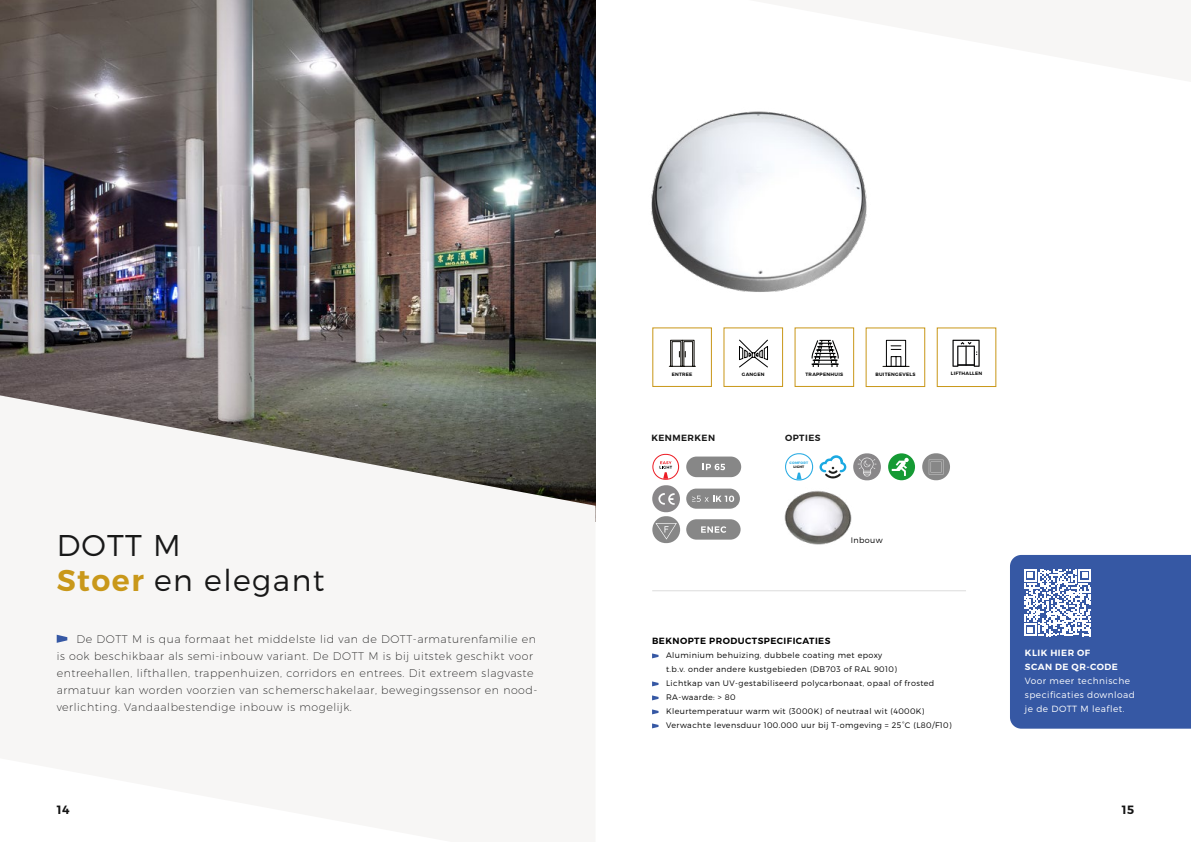
<style>
.page{position:relative;width:1191px;height:842px;background:#fff}
.page>*{position:absolute;margin:0;border:0;box-sizing:border-box;transform-origin:0 0}
.t1{font:30px/35px "Trueno Lt";letter-spacing:.05em;color:#181818}
.t2{font:12px "Trueno S Bd";color:#131313}
.t3{font:11px/17px "Trueno Ult Lt";letter-spacing:.05em;color:#181818}
.t4{font:9px/14px "Trueno Lt";letter-spacing:.05em;color:#fff}
.t5{font:9px "Trueno S Bd";letter-spacing:.05em;color:#000}
.t6{font:9px/14px "Trueno S Bd";letter-spacing:.05em;color:#fff}
.t7{font:9px "Trueno S Bd";letter-spacing:.05em;color:#181818}
.t8{font:8px/14px "Trueno Lt";letter-spacing:.05em;color:#000}
.t9{font:4.7px "Trueno S Bd";letter-spacing:.05em;color:#000}
.t10{font:3.4px "Trueno Bd";letter-spacing:.05em;color:#28abe3}
.t11{font:3.4px "Trueno Bd";letter-spacing:.05em;color:#010202}
.s1{font-family:"Trueno S Bd";color:#c9981a}
</style>
<div class="page">
<img style="left:0;top:0;width:595px;height:395px">
<svg style="left:0;top:395px;width:595px;height:248px;fill:#f7f6f5"></svg>
<svg style="left:652px;top:454px;width:27px;height:26px"></svg>
<div style="left:686px;top:457px;width:55px;height:20px;background:#878787;border-radius:10px"></div>
<svg style="left:702px;top:464px;width:23px;height:6px"></svg>
<div style="left:686px;top:489px;width:54px;height:20px;background:#878787;border-radius:10px"></div>
<svg style="left:692px;top:496px;width:42px;height:6px"></svg>
<div style="left:652px;top:485px;width:28px;height:27px;background:#898789;border-radius:13px"></div>
<svg style="left:658px;top:493px;width:16px;height:12px"></svg>
<div style="left:652px;top:516px;width:28px;height:27px;background:#878787;border-radius:13px"></div>
<svg style="left:655px;top:523px;width:22px;height:17px"></svg>
<div style="left:686px;top:519px;width:54px;height:21px;background:#878787;border-radius:10px"></div>
<svg style="left:701px;top:526px;width:25px;height:7px"></svg>
<svg style="left:1010px;top:555px;width:181px;height:174px;background:#4766ab"></svg>
<svg style="left:652px;top:653px;width:6px;height:5px"></svg>
<svg style="left:652px;top:681px;width:6px;height:5px"></svg>
<svg style="left:652px;top:695px;width:6px;height:5px"></svg>
<svg style="left:652px;top:709px;width:6px;height:5px"></svg>
<svg style="left:652px;top:723px;width:6px;height:5px"></svg>
<svg style="left:785px;top:453px;width:28px;height:27px"></svg>
<svg style="left:853px;top:453px;width:28px;height:27px"></svg>
<svg style="left:857px;top:458px;width:19px;height:18px"></svg>
<div style="left:888px;top:453px;width:27px;height:27px;background:#159a34;border-radius:50%"></div>
<svg style="left:891px;top:458px;width:17px;height:18px"></svg>
<svg style="left:922px;top:453px;width:28px;height:27px"></svg>
<svg style="left:928px;top:460px;width:15px;height:14px"></svg>
<svg style="left:819px;top:455px;width:27px;height:23px"></svg>
<svg style="left:668px;top:339px;width:28px;height:28px"></svg>
<div style="left:652px;top:328px;width:60px;height:59px;border:1px solid #c99718"></div>
<svg style="left:739px;top:339px;width:29px;height:29px"></svg>
<div style="left:723px;top:328px;width:60px;height:59px;border:1px solid #c99718"></div>
<svg style="left:811px;top:339px;width:28px;height:28px"></svg>
<div style="left:794px;top:328px;width:60px;height:59px;border:1px solid #c99718"></div>
<div style="left:886px;top:340px;width:20px;height:27px;border:1px solid #000"></div>
<svg style="left:883px;top:345px;width:26px;height:22px"></svg>
<div style="left:865px;top:328px;width:60px;height:59px;border:1px solid #c99718"></div>
<svg style="left:952px;top:340px;width:27px;height:27px"></svg>
<div style="left:937px;top:328px;width:59px;height:59px;border:1px solid #c99718"></div>
<svg style="left:57px;top:635px;width:10px;height:8px"></svg>
<hr style="left:652px;top:590px;width:314px;height:1px;background:#dddddc">
<img style="left:651px;top:111px;width:216px;height:181px">
<img style="left:784px;top:491px;width:68px;height:54px">
<p class="t9" style="left:671px;top:371px;width:22px">ENTREE</p>
<p class="t9" style="left:742px;top:371px;width:24px">GANGEN</p>
<p class="t9" style="left:805px;top:371px;width:39px">TRAPPENHUIS</p>
<p class="t9" style="left:875px;top:371px;width:41px">BUITENGEVELS</p>
<p class="t9" style="left:950px;top:371px;width:33px">LIFTHALLEN</p>
<p class="t7" style="left:651px;top:432px;width:65px">KENMERKEN</p>
<p class="t7" style="left:785px;top:432px;width:37px">OPTIES</p>
<h1 class="t1" style="left:57px;top:528px;width:269px">DOTT M<br><span class="s1">Stoer</span> en elegant</h1>
<p class="t3" style="left:57px;top:630px;width:481px;text-indent:20px">De DOTT M is qua formaat het middelste lid van de DOTT-armaturenfamilie en is ook beschikbaar als semi-inbouw variant. De DOTT M is bij uitstek geschikt voor entreehallen, lifthallen, trappenhuizen, corridors en entrees. Dit extreem slagvaste armatuur kan worden voorzien van schemerschakelaar, bewegingssensor en nood&shy;verlichting. Vandaalbestendige inbouw is mogelijk.</p>
<p class="t10" style="left:789px;top:461px;width:20px">COMFORT</p>
<p class="t11" style="left:793px;top:465px;width:12px">LIGHT</p>
<p class="t8" style="left:850px;top:533px;width:34px">Inbouw</p>
<p class="t5" style="left:652px;top:636px;width:180px">BEKNOPTE PRODUCTSPECIFICATIES</p>
<p class="t8" style="left:666px;top:648px;width:287px">Aluminium behuizing, dubbele coating met epoxy<br>t.b.v. onder andere kustgebieden (DB703 of RAL 9010)<br>Lichtkap van UV-gestabiliseerd polycarbonaat, opaal of frosted RA-waarde: &gt; 80<br>Kleurtemperatuur warm wit (3000K) of neutraal wit (4000K)<br>Verwachte levensduur 100.000 uur bij T-omgeving = 25°C (L80/F10)</p>
<p class="t6" style="left:1025px;top:645px;width:94px">KLIK HIER OF<br>SCAN DE QR-CODE</p>
<p class="t4" style="left:1025px;top:673px;width:112px">Voor meer technische specificaties download je de DOTT M leaflet.</p>
<p class="t2" style="left:57px;top:802px;width:14px">14</p>
<p class="t2" style="left:1121px;top:802px;width:14px">15</p>
</div>
